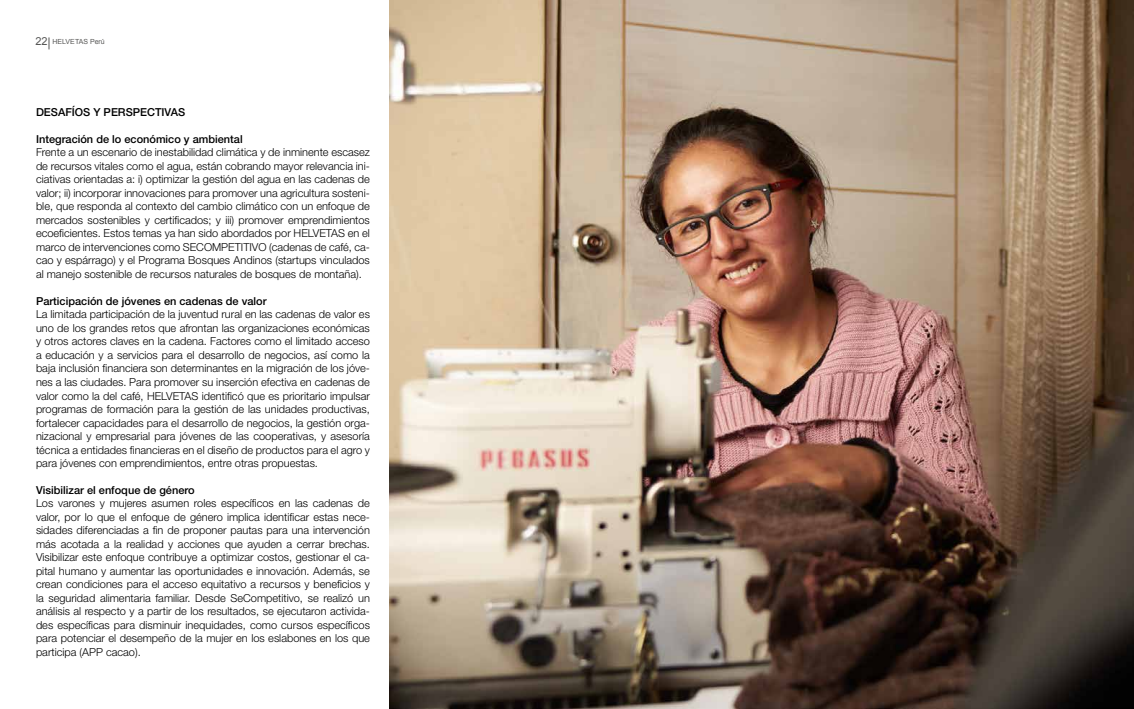
<style>
.page{position:relative;width:1134px;height:709px;background:#fff}
.page>*{position:absolute;margin:0;border:0;box-sizing:border-box;transform-origin:0 0}
.t1{font:300 11px/13.5px "Helvetica Neue LT Std";color:#000;text-align:justify}
.t2{font:500 11px "Helvetica Neue LT Std";color:#000}
.t3{font:7px "Arial";color:#575756}
.s1{font-size:11px}
</style>
<div class="page">
<img style="left:390px;top:0;width:744px;height:708px">
<svg style="left:48px;top:37px;width:1px;height:12px"></svg>
<p class="t3" style="left:36px;top:37px;width:71px"><span class="s1">22</span> HELVETAS Perú</p>
<p class="t2" style="left:36px;top:105px;width:151px">DESAFÍOS Y PERSPECTIVAS</p>
<p class="t2" style="left:36px;top:132px;width:208px">Integración de lo económico y ambiental</p>
<p class="t1" style="left:36px;top:145px;width:335px">Frente a un escenario de inestabilidad climática y de inminente escasez de recursos vitales como el agua, están cobrando mayor relevancia ini&shy;ciativas orientadas a: i) optimizar la gestión del agua en las cadenas de valor; ii) incorporar innovaciones para promover una agricultura sosteni&shy;ble, que responda al contexto del cambio climático con un enfoque de mercados sostenibles y certificados; y iii) promover emprendimientos ecoeficientes. Estos temas ya han sido abordados por HELVETAS en el marco de intervenciones como SECOMPETITIVO (cadenas de café, ca&shy;cao y espárrago) y el Programa Bosques Andinos (startups vinculados al manejo sostenible de recursos naturales de bosques de montaña).</p>
<p class="t2" style="left:36px;top:294px;width:232px">Participación de jóvenes en cadenas de valor</p>
<p class="t1" style="left:36px;top:307px;width:335px">La limitada participación de la juventud rural en las cadenas de valor es uno de los grandes retos que afrontan las organizaciones económicas y otros actores claves en la cadena. Factores como el limitado acceso a educación y a servicios para el desarrollo de negocios, así como la baja inclusión financiera son determinantes en la migración de los jóve&shy;nes a las ciudades. Para promover su inserción efectiva en cadenas de valor como la del café, HELVETAS identificó que es prioritario impulsar programas de formación para la gestión de las unidades productivas, fortalecer capacidades para el desarrollo de negocios, la gestión orga&shy;nizacional y empresarial para jóvenes de las cooperativas, y asesoría técnica a entidades financieras en el diseño de productos para el agro y para jóvenes con emprendimientos, entre otras propuestas.</p>
<p class="t2" style="left:36px;top:483px;width:160px">Visibilizar el enfoque de género</p>
<p class="t1" style="left:36px;top:496px;width:335px">Los varones y mujeres asumen roles específicos en las cadenas de valor, por lo que el enfoque de género implica identificar estas nece&shy;sidades diferenciadas a fin de proponer pautas para una intervención más acotada a la realidad y acciones que ayuden a cerrar brechas.<br>Visibilizar este enfoque contribuye a optimizar costos, gestionar el ca&shy;pital humano y aumentar las oportunidades e innovación. Además, se crean condiciones para el acceso equitativo a recursos y beneficios y la seguridad alimentaria familiar. Desde SeCompetitivo, se realizó un análisis al respecto y a partir de los resultados, se ejecutaron activida&shy;des específicas para disminuir inequidades, como cursos específicos para potenciar el desempeño de la mujer en los eslabones en los que participa (APP cacao).</p>
</div>
